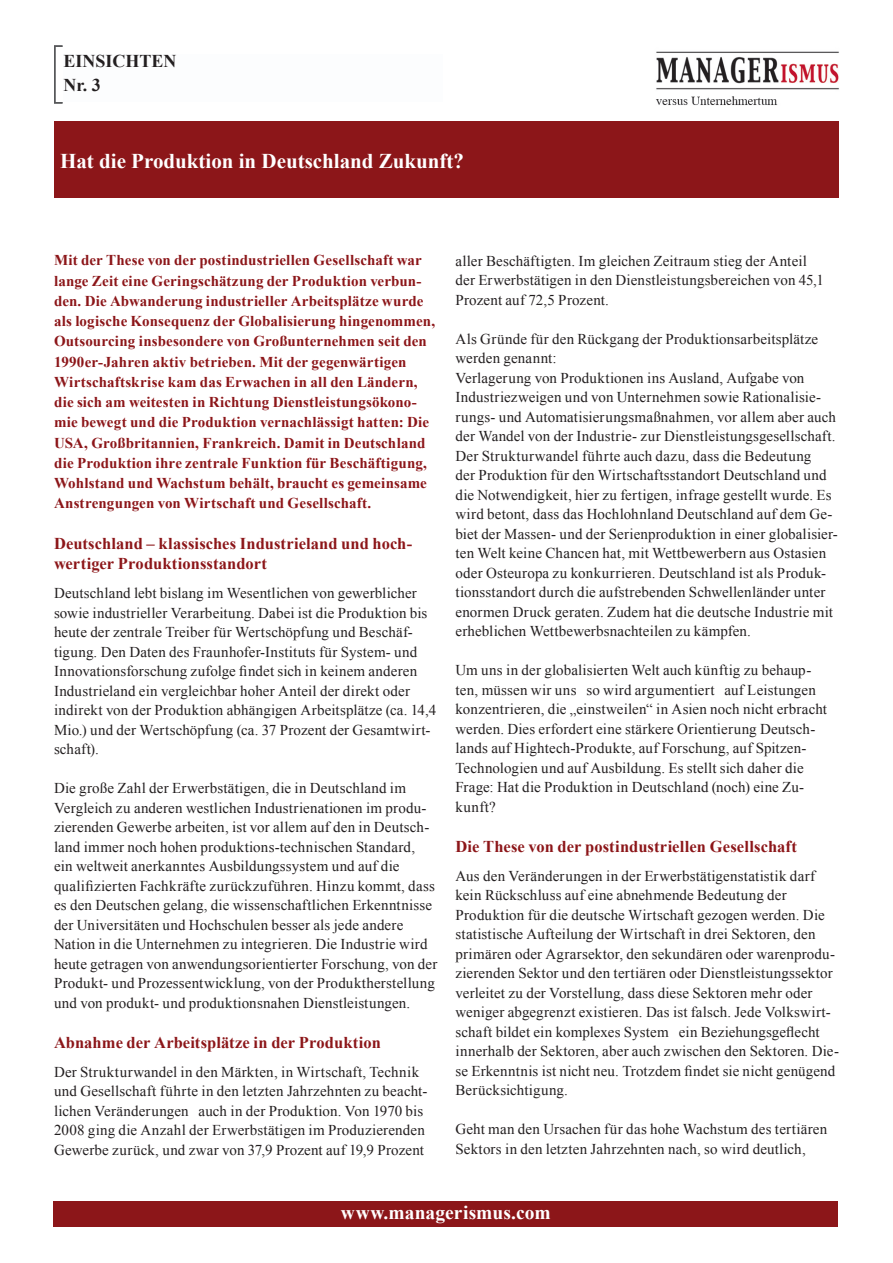
<style>
.page{position:relative;width:893px;height:1263px;background:#fff}
.page>*{position:absolute;margin:0;border:0;box-sizing:border-box;transform-origin:0 0}
.t1{font:700 27px "Times New Roman";color:#fff}
.t2{font:700 21px "Times New Roman";color:#fff}
.t3{font:700 19.5px "Times New Roman";letter-spacing:.005em;color:#fff}
.t4{font:700 18px/24px "Times New Roman";color:#231f20}
.t5{font:700 16.5px/20.2px "Times New Roman";letter-spacing:.005em;color:#8c1619}
.t6{font:15px/19.5px "Times New Roman";letter-spacing:.01em;color:#231f20}
.t7{font:700 15px/20.2px "Times New Roman";letter-spacing:.01em;color:#8c1619}
</style>
<div class="page">
<img style="left:656px;top:51px;width:183px;height:54px">
<div style="left:54px;top:121px;width:785px;height:77px;background:#8c1619"></div>
<div style="left:53px;top:1201px;width:785px;height:25px;background:#8c1619"></div>
<hr style="left:54px;top:47px;width:2px;height:55px;background:#57585a">
<svg style="left:54px;top:45px;width:9px;height:2px"></svg>
<svg style="left:54px;top:102px;width:9px;height:2px"></svg>
<p class="t4" style="left:63px;top:49px;width:115px">EINSICHTEN<br>Nr. 3</p>
<p class="t4" style="left:92px;top:72px;width:10px">1</p>
<h1 class="t1" style="left:60px;top:140px;width:277px">Ecomagination at Work</h1>
<h2 class="t2" style="left:60px;top:146px;width:405px">Hat die Produktion in Deutschland Zukunft?</h2>
<p class="t7" style="left:54px;top:250px;width:383px">Mit der These von der postindustriellen Gesellschaft war lange Zeit eine Geringschätzung der Produktion verbun&shy;den. Die Abwanderung industrieller Arbeitsplätze wurde als logische Konsequenz der Globalisierung hingenommen, Outsourcing insbesondere von Großunternehmen seit den 1990er-Jahren aktiv betrieben. Mit der gegenwärtigen Wirtschaftskrise kam das Erwachen in all den Ländern, die sich am weitesten in Richtung Dienstleistungsökono&shy;mie bewegt und die Produktion vernachlässigt hatten: Die USA, Großbritannien, Frankreich. Damit in Deutschland die Produktion ihre zentrale Funktion für Beschäftigung, Wohlstand und Wachstum behält, braucht es gemeinsame Anstrengungen von Wirtschaft und Gesellschaft.</p>
<p class="t5" style="left:54px;top:533px;width:360px">Deutschland – klassisches Industrieland und hoch&shy;wertiger Produktionsstandort</p>
<p class="t6" style="left:54px;top:583px;width:384px">Deutschland lebt bislang im Wesentlichen von gewerblicher sowie industrieller Verarbeitung. Dabei ist die Produktion bis heute der zentrale Treiber für Wertschöpfung und Beschäf&shy;tigung. Den Daten des Fraunhofer-Instituts für System- und Innovationsforschung zufolge findet sich in keinem anderen Industrieland ein vergleichbar hoher Anteil der direkt oder indirekt von der Produktion abhängigen Arbeitsplätze (ca. 14,4<br>Mio.) und der Wertschöpfung (ca. 37 Prozent der Gesamtwirt&shy;schaft).</p>
<p class="t6" style="left:54px;top:778px;width:385px">Die große Zahl der Erwerbstätigen, die in Deutschland im Vergleich zu anderen westlichen Industrienationen im produ&shy;zierenden Gewerbe arbeiten, ist vor allem auf den in Deutsch&shy;land immer noch hohen produktions-technischen Standard, ein weltweit anerkanntes Ausbildungssystem und auf die qualifizierten Fachkräfte zurückzuführen. Hinzu kommt, dass es den Deutschen gelang, die wissenschaftlichen Erkenntnisse der Universitäten und Hochschulen besser als jede andere Nation in die Unternehmen zu integrieren. Die Industrie wird heute getragen von anwendungsorientierter Forschung, von der Produkt- und Prozessentwicklung, von der Produktherstellung und von produkt- und produktionsnahen Dienstleistungen.</p>
<p class="t5" style="left:54px;top:1032px;width:328px">Abnahme der Arbeitsplätze in der Produktion</p>
<p class="t6" style="left:54px;top:1062px;width:375px">Der Strukturwandel in den Märkten, in Wirtschaft, Technik und Gesellschaft führte in den letzten Jahrzehnten zu beacht&shy;lichen Veränderungen auch in der Produktion. Von 1970 bis 2008 ging die Anzahl der Erwerbstätigen im Produzierenden Gewerbe zurück, und zwar von 37,9 Prozent auf 19,9 Prozent</p>
<p class="t6" style="left:455px;top:251px;width:370px">aller Beschäftigten. Im gleichen Zeitraum stieg der Anteil der Erwerbstätigen in den Dienstleistungsbereichen von 45,1<br>Prozent auf 72,5 Prozent.</p>
<p class="t6" style="left:455px;top:329px;width:384px">Als Gründe für den Rückgang der Produktionsarbeitsplätze werden genannt:<br>Verlagerung von Produktionen ins Ausland, Aufgabe von Industriezweigen und von Unternehmen sowie Rationalisie&shy;rungs- und Automatisierungsmaßnahmen, vor allem aber auch der Wandel von der Industrie- zur Dienstleistungsgesellschaft.<br>Der Strukturwandel führte auch dazu, dass die Bedeutung<br>der Produktion für den Wirtschaftsstandort Deutschland und die Notwendigkeit, hier zu fertigen, infrage gestellt wurde. Es wird betont, dass das Hochlohnland Deutschland auf dem Ge&shy;biet der Massen- und der Serienproduktion in einer globalisier&shy;ten Welt keine Chancen hat, mit Wettbewerbern aus Ostasien oder Osteuropa zu konkurrieren. Deutschland ist als Produk&shy;tionsstandort durch die aufstrebenden Schwellenländer unter enormen Druck geraten. Zudem hat die deutsche Industrie mit erheblichen Wettbewerbsnachteilen zu kämpfen.</p>
<p class="t6" style="left:455px;top:660px;width:373px">Um uns in der globalisierten Welt auch künftig zu behaup&shy;ten, müssen wir uns so wird argumentiert auf Leistungen konzentrieren, die „einstweilen“ in Asien noch nicht erbracht werden. Dies erfordert eine stärkere Orientierung Deutsch&shy;lands auf Hightech-Produkte, auf Forschung, auf Spitzen-Technologien und auf Ausbildung. Es stellt sich daher die Frage: Hat die Produktion in Deutschland (noch) eine Zu&shy;kunft?</p>
<p class="t5" style="left:455px;top:836px;width:343px">Die These von der postindustriellen Gesellschaft</p>
<p class="t6" style="left:455px;top:866px;width:385px">Aus den Veränderungen in der Erwerbstätigenstatistik darf kein Rückschluss auf eine abnehmende Bedeutung der Produktion für die deutsche Wirtschaft gezogen werden. Die statistische Aufteilung der Wirtschaft in drei Sektoren, den primären oder Agrarsektor, den sekundären oder warenprodu&shy;zierenden Sektor und den tertiären oder Dienstleistungssektor verleitet zu der Vorstellung, dass diese Sektoren mehr oder weniger abgegrenzt existieren. Das ist falsch. Jede Volkswirt&shy;schaft bildet ein komplexes System ein Beziehungsgeflecht innerhalb der Sektoren, aber auch zwischen den Sektoren. Die&shy;se Erkenntnis ist nicht neu. Trotzdem findet sie nicht genügend Berücksichtigung.</p>
<p class="t6" style="left:455px;top:1119px;width:373px">Geht man den Ursachen für das hohe Wachstum des tertiären<br>Sektors in den letzten Jahrzehnten nach, so wird deutlich,</p>
<h3 class="t3" style="left:341px;top:1199px;width:211px">www.managerismus.com</h3>
</div>
